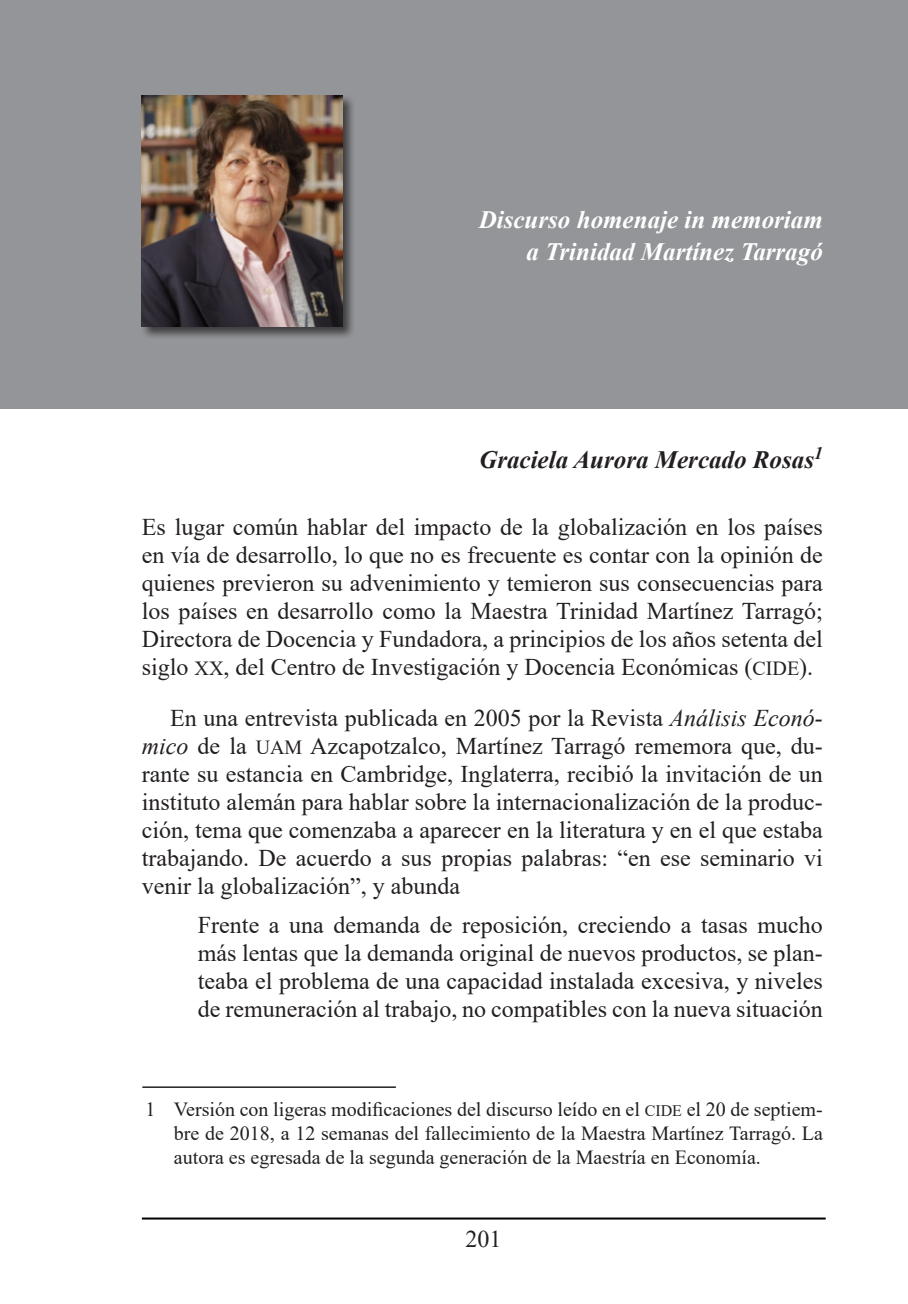
<style>
.page{position:relative;width:908px;height:1304px;background:#fff}
.page>*{position:absolute;margin:0;border:0;box-sizing:border-box;transform-origin:0 0}
.t1{font:italic 700 25px/32px "Times New Roman";color:#fff;text-align:right}
.t2{font:italic 700 25px "Times New Roman";color:#231f20}
.t3{font:24px/28px "Times New Roman";color:#231f20;text-align:justify}
.t4{font:20px/24px "Times New Roman";color:#231f20;text-align:justify}
.s1{font-size:20px}
.s2{font-style:italic}
.s3{font-size:16px}
</style>
<div class="page">
<hr style="left:142px;top:1217px;width:683px;height:2px;background:#000">
<div style="left:0;top:0;width:907px;height:408px;background:#939598"></div>
<hr style="left:142px;top:1086px;width:254px;height:2px;background:#231f20">
<div style="left:140px;top:94px;width:215px;height:246px;background:#231f20;opacity:.75"></div>
<img style="left:142px;top:96px;width:200px;height:230px">
<p class="t1" style="left:478px;top:203px;width:345px">Discurso homenaje in memoriam a Trinidad Martínez Tarragó</p>
<p class="t2" style="left:479px;top:442px;width:345px">Graciela Aurora Mercado Rosas<sup>1</sup></p>
<p class="t3" style="left:142px;top:512px;width:682px">Es lugar común hablar del impacto de la globalización en los países en vía de desarrollo, lo que no es frecuente es contar con la opinión de quienes previeron su advenimiento y temieron sus consecuencias para los países en desarrollo como la Maestra Trinidad Martínez Tarragó; Directora de Docencia y Fundadora, a principios de los años setenta del siglo <span class="s1">XX</span>, del Centro de Investigación y Docencia Económicas (<span class="s1">CIDE</span>).</p>
<p class="t3" style="left:142px;top:703px;width:682px;text-indent:28px">En una entrevista publicada en 2005 por la Revista <span class="s2">Análisis Econó&shy;mico</span> de la <span class="s1">UAM</span> Azcapotzalco, Martínez Tarragó rememora que, du&shy;rante su estancia en Cambridge, Inglaterra, recibió la invitación de un instituto alemán para hablar sobre la internacionalización de la produc&shy;ción, tema que comenzaba a aparecer en la literatura y en el que estaba trabajando. De acuerdo a sus propias palabras: “en ese seminario vi venir la globalización”, y abunda</p>
<p class="t3" style="left:198px;top:911px;width:626px">Frente a una demanda de reposición, creciendo a tasas mucho más lentas que la demanda original de nuevos productos, se plan&shy;teaba el problema de una capacidad instalada excesiva, y niveles de remuneración al trabajo, no compatibles con la nueva situación</p>
<p class="t4" style="left:174px;top:1096px;width:650px;text-indent:-28px">1 Versión con ligeras modificaciones del discurso leído en el <span class="s3">CIDE</span> el 20 de septiem&shy;bre de 2018, a 12 semanas del fallecimiento de la Maestra Martínez Tarragó. La autora es egresada de la segunda generación de la Maestría en Economía.</p>
<p class="t3" style="left:465px;top:1224px;width:37px">201</p>
</div>
